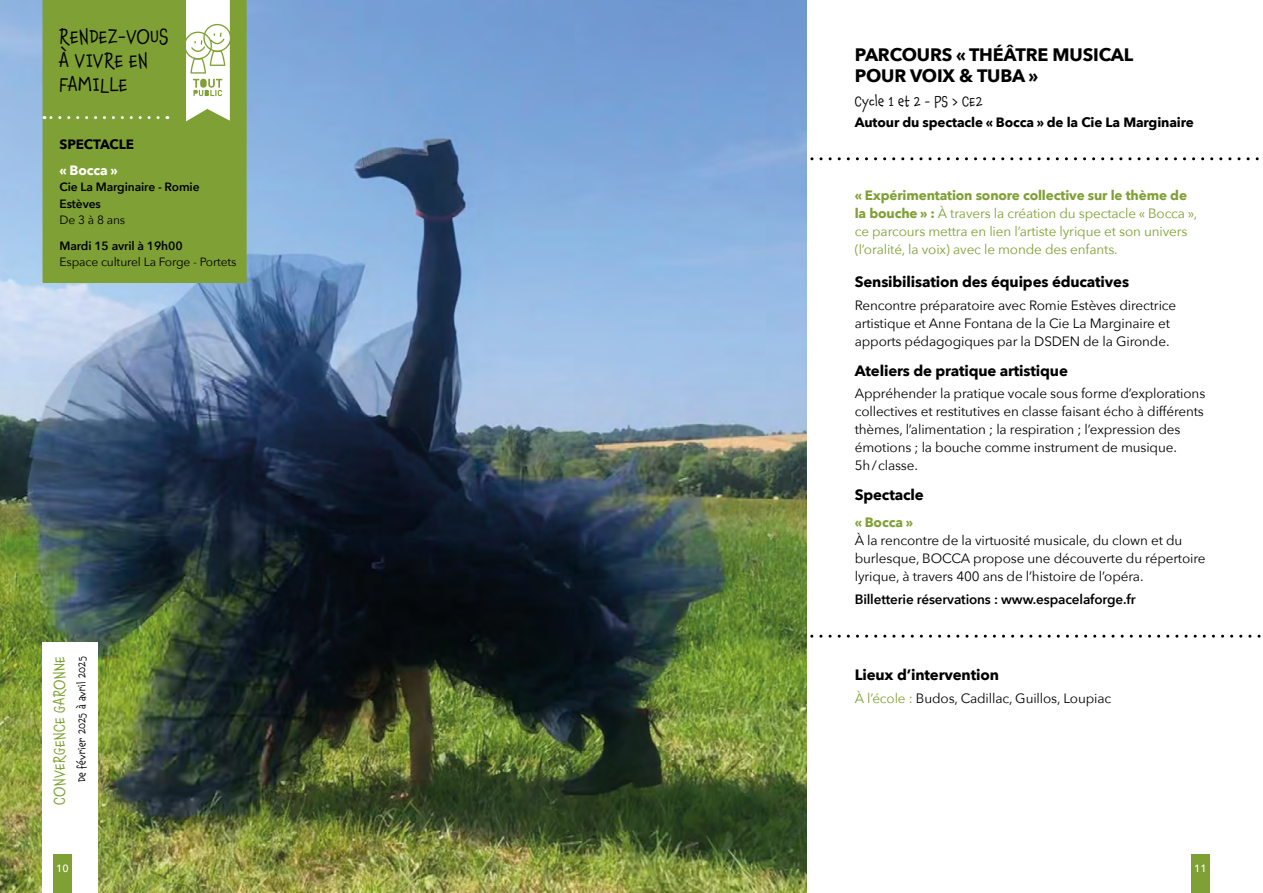
<style>
.page{position:relative;width:1263px;height:893px;background:#fff}
.page>*{position:absolute;margin:0;border:0;box-sizing:border-box;transform-origin:0 0}
.t1{font:19.5px/24px "Chaloops";letter-spacing:.02em;color:#000}
.t2{font:700 18px/21px "Avenir Next";letter-spacing:-.01em;color:#000}
.t3{font:700 15px "Avenir Next";letter-spacing:-.01em;color:#000}
.t4{font:15px "Chaloops";letter-spacing:.02em;color:#7fa034}
.t5{font:13.5px/18px "Avenir Next";letter-spacing:-.01em;color:#000}
.t6{font:13.5px/18px "Avenir Next";letter-spacing:-.01em;color:#7fa034}
.t7{font:700 13.5px "Avenir Next";letter-spacing:-.01em;color:#000}
.t8{font:600 13.5px "Avenir Next";letter-spacing:-.01em;color:#000}
.t9{font:13.5px "Chaloops";letter-spacing:.02em;color:#000}
.t10{font:700 13.5px "Avenir Next";letter-spacing:-.01em;color:#fff}
.t11{font:700 13.5px "Avenir Next";letter-spacing:-.01em;color:#7fa034}
.t12{font:600 12px/16.5px "Avenir Next";letter-spacing:-.01em;color:#000}
.t13{font:12px "Avenir Next";letter-spacing:-.01em;color:#000}
.t14{font:10.5px "Chaloops";letter-spacing:.02em;color:#000}
.t15{font:500 10.5px "Avenir Next";color:#fff}
.s1{font-weight:700}
.s2{color:#7fa034}
</style>
<div class="page">
<svg style="left:810px;top:157px;width:449px;height:3px"></svg>
<svg style="left:810px;top:635px;width:451px;height:3px"></svg>
<img style="left:0;top:0;width:807px;height:893px">
<div style="left:43px;top:0;width:204px;height:283px;background:#7fa034"></div>
<div style="left:43px;top:643px;width:55px;height:250px;background:#fff"></div>
<svg style="left:44px;top:116px;width:114px;height:3px"></svg>
<svg style="left:186px;top:0;width:44px;height:121px"></svg>
<div style="left:53px;top:855px;width:19px;height:38px;background:#7fa034"></div>
<div style="left:1191px;top:855px;width:19px;height:38px;background:#7fa034"></div>
<h1 class="t1" style="left:60px;top:24px;width:110px">RENDEZ-VOUS<br>À VIVRE EN<br>FAMILLE</h1>
<p class="t7" style="left:60px;top:133px;width:76px">SPECTACLE</p>
<p class="t10" style="left:60px;top:158px;width:60px">« Bocca »</p>
<p class="t12" style="left:60px;top:179px;width:142px">Cie La Marginaire - Romie<br>Estèves</p>
<p class="t13" style="left:60px;top:210px;width:67px">De 3 à 8 ans</p>
<p class="t12" style="left:60px;top:237px;width:125px">Mardi 15 avril à 19h00</p>
<p class="t13" style="left:60px;top:252px;width:178px">Espace culturel La Forge - Portets</p>
<p class="t4" style="left:47px;top:805px;width:150px;rotate:-90deg">CONVERGENCE GARONNE</p>
<p class="t14" style="left:73px;top:782px;width:127px;rotate:-90deg">De février 2025 à avril 2025</p>
<p class="t15" style="left:56px;top:860px;width:14px">10</p>
<h2 class="t2" style="left:855px;top:43px;width:280px">PARCOURS « THÉÂTRE MUSICAL<br>POUR VOIX &amp; TUBA »</h2>
<p class="t9" style="left:855px;top:90px;width:129px">Cycle 1 et 2 - PS &gt; CE2</p>
<p class="t7" style="left:855px;top:110px;width:340px">Autour du spectacle « Bocca » de la Cie La Marginaire</p>
<p class="t6" style="left:855px;top:186px;width:344px"><span class="s1">« Expérimentation sonore collective sur le thème de la bouche » :</span> À travers la création du spectacle « Bocca », ce parcours mettra en lien l’artiste lyrique et son univers (l’oralité, la voix) avec le monde des enfants.</p>
<p class="t3" style="left:855px;top:269px;width:276px">Sensibilisation des équipes éducatives</p>
<p class="t5" style="left:855px;top:295px;width:323px">Rencontre préparatoire avec Romie Estèves directrice artistique et Anne Fontana de la Cie La Marginaire et apports pédagogiques par la DSDEN de la Gironde.</p>
<p class="t3" style="left:855px;top:357px;width:215px">Ateliers de pratique artistique</p>
<p class="t5" style="left:855px;top:384px;width:352px">Appréhender la pratique vocale sous forme d’explorations collectives et restitutives en classe faisant écho à différents thèmes, l’alimentation ; la respiration ; l’expression des émotions ; la bouche comme instrument de musique.<br>5h/classe.</p>
<p class="t3" style="left:855px;top:482px;width:71px">Spectacle</p>
<p class="t11" style="left:855px;top:511px;width:60px">« Bocca »</p>
<p class="t5" style="left:855px;top:531px;width:352px">À la rencontre de la virtuosité musicale, du clown et du burlesque, BOCCA propose une découverte du répertoire lyrique, à travers 400 ans de l’histoire de l’opéra.</p>
<p class="t8" style="left:855px;top:587px;width:282px">Billetterie réservations : www.espacelaforge.fr</p>
<p class="t3" style="left:855px;top:662px;width:146px">Lieux d’intervention</p>
<p class="t5" style="left:855px;top:688px;width:258px"><span class="s2">À l’école :</span> Budos, Cadillac, Guillos, Loupiac</p>
<p class="t15" style="left:1194px;top:860px;width:14px">11</p>
</div>
